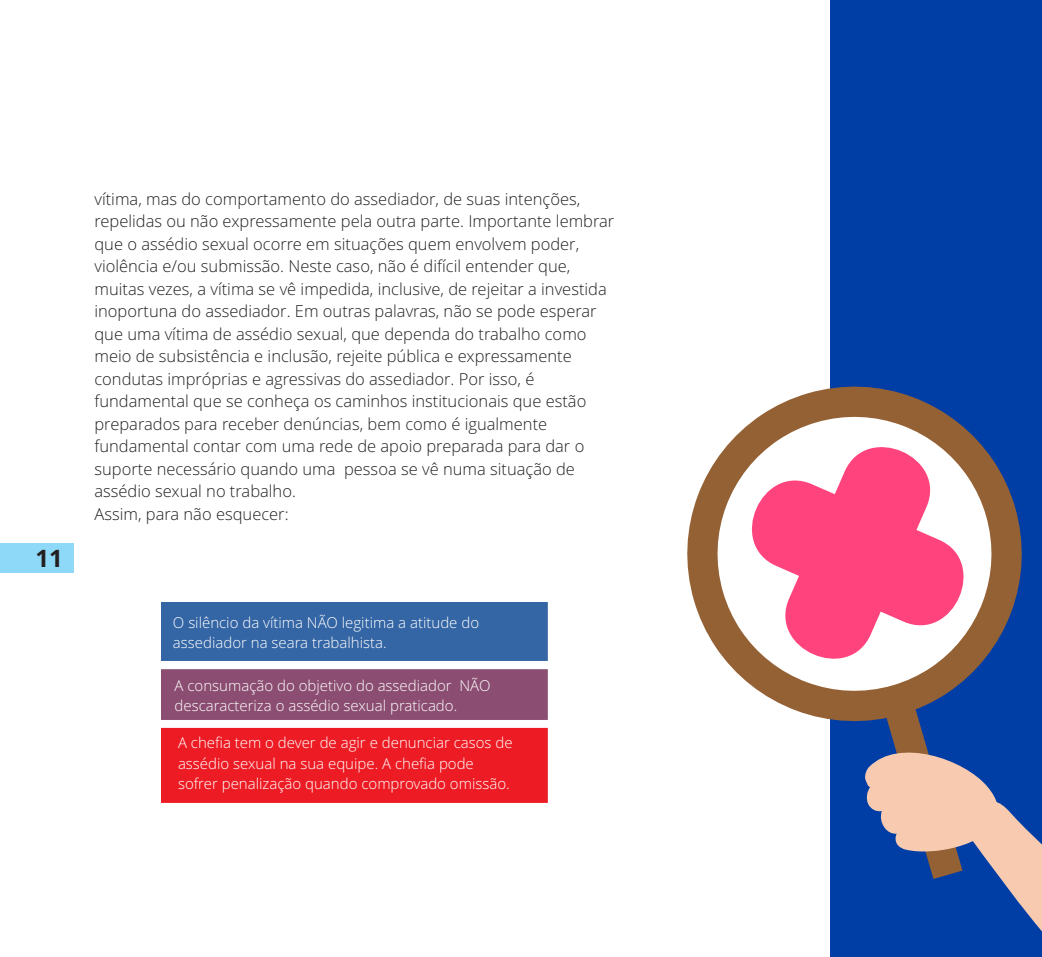
<style>
.page{position:relative;width:1042px;height:957px;background:#fff}
.page>*{position:absolute;margin:0;border:0;box-sizing:border-box;transform-origin:0 0}
.t1{font:700 24px "Open Sans";color:#231f20}
.t2{font:300 16.5px/22.5px "Open Sans";color:#231f20}
.t3{font:300 15px/20.4px "Open Sans";color:#fff}
</style>
<div class="page">
<div style="left:161px;top:602px;width:387px;height:59px;background:#3465a4"></div>
<div style="left:161px;top:669px;width:387px;height:51px;background:#8b4d71"></div>
<div style="left:161px;top:728px;width:387px;height:75px;background:#ed1c24"></div>
<div style="left:830px;top:0;width:212px;height:957px;background:#003da5"></div>
<div style="left:0;top:543px;width:74px;height:30px;background:#8ed8f8"></div>
<svg style="left:687px;top:386px;width:335px;height:336px"></svg>
<svg style="left:726px;top:421px;width:263px;height:263px"></svg>
<svg style="left:865px;top:651px;width:177px;height:281px"></svg>
<h1 class="t1" style="left:36px;top:548px;width:29px">11</h1>
<p class="t2" style="left:94px;top:189px;width:521px">vítima, mas do comportamento do assediador, de suas intenções, repelidas ou não expressamente pela outra parte. Importante lembrar que o assédio sexual ocorre em situações quem envolvem poder, violência e/ou submissão. Neste caso, não é difícil entender que, muitas vezes, a vítima se vê impedida, inclusive, de rejeitar a investida inoportuna do assediador. Em outras palavras, não se pode esperar que uma vítima de assédio sexual, que dependa do trabalho como meio de subsistência e inclusão, rejeite pública e expressamente condutas impróprias e agressivas do assediador. Por isso, é fundamental que se conheça os caminhos institucionais que estão preparados para receber denúncias, bem como é igualmente fundamental contar com uma rede de apoio preparada para dar o suporte necessário quando uma pessoa se vê numa situação de assédio sexual no trabalho.<br>Assim, para não esquecer:</p>
<p class="t3" style="left:173px;top:614px;width:308px">O silêncio da vítima NÃO legitima a atitude do assediador na seara trabalhista.</p>
<p class="t3" style="left:175px;top:676px;width:317px">A consumação do objetivo do assediador NÃO descaracteriza o assédio sexual praticado.</p>
<p class="t3" style="left:178px;top:734px;width:336px">A chefia tem o dever de agir e denunciar casos de assédio sexual na sua equipe. A chefia pode sofrer penalização quando comprovado omissão.</p>
</div>
